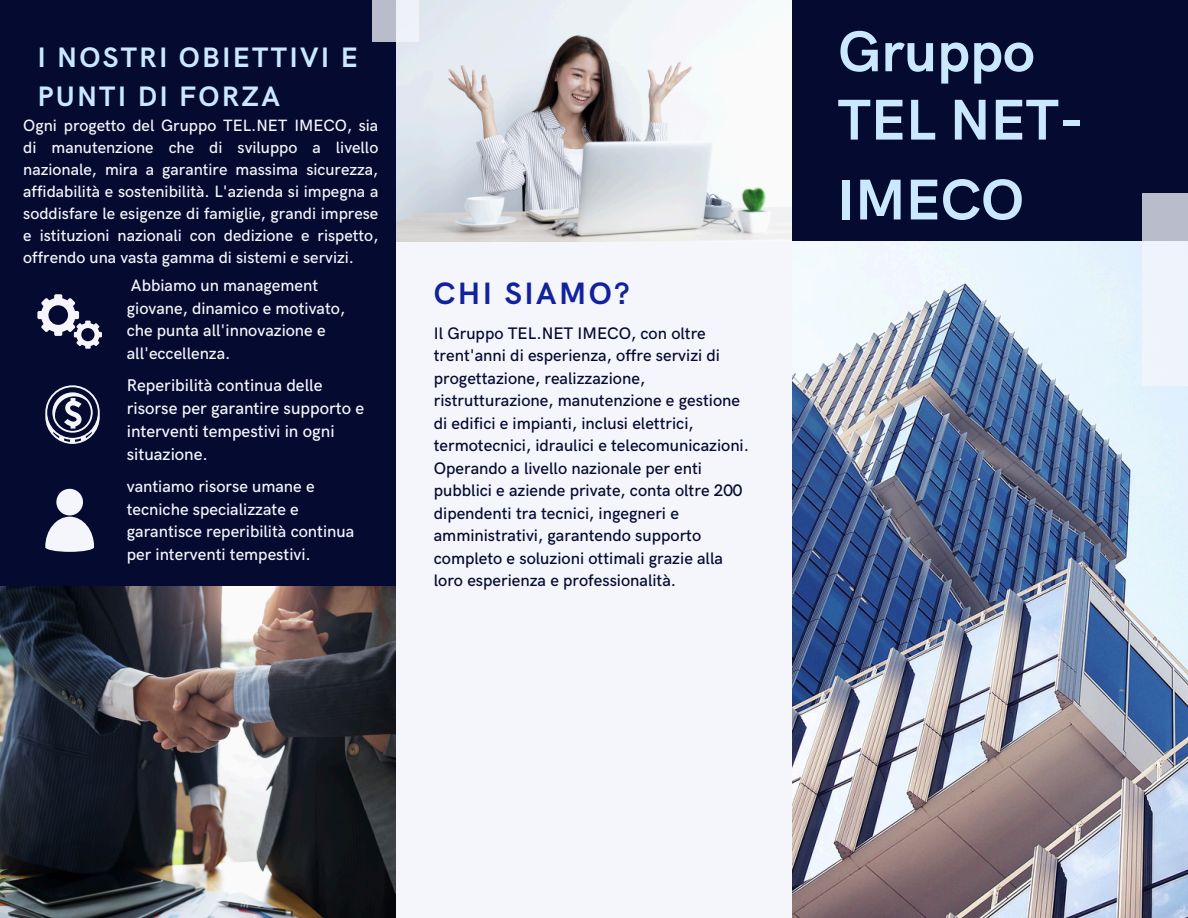
<style>
.page{position:relative;width:1188px;height:918px;background:#050a30}
.page>*{position:absolute;margin:0;border:0;box-sizing:border-box;transform-origin:0 0}
.t1{font:700 57.6px/79.8px "HK Grotesk";color:#cae8ff}
.t2{font:700 31.05px "HK Grotesk";letter-spacing:.08em;color:#12229d}
.t3{font:700 28.2px/39.3px "HK Grotesk";letter-spacing:.08em;color:#cae8ff}
.t4{font:500 17.1px/23.1px "HK Grotesk";color:#f4f6fc}
.t5{font:500 16.8px/22.5px "HK Grotesk";color:#050a30}
.t6{font:500 16.65px/22.5px "HK Grotesk";color:#f4f6fc}
.t7{font:500 16.5px/22px "HK Grotesk";color:#f4f6fc;text-align:justify}
</style>
<div class="page">
<div style="left:396px;top:194px;width:396px;height:723px;background:#f4f6fc"></div>
<img style="left:396px;top:0;width:396px;height:242px">
<img style="left:792px;top:242px;width:396px;height:676px">
<div style="left:54px;top:294px;width:8px;height:8px;background:#f4f6fc;border-radius:2px"></div>
<div style="left:37px;top:311px;width:9px;height:8px;background:#f4f6fc;border-radius:2px"></div>
<svg style="left:41px;top:298px;width:61px;height:50px"></svg>
<svg style="left:76px;top:323px;width:7px;height:7px"></svg>
<svg style="left:45px;top:385px;width:54px;height:59px"></svg>
<svg style="left:45px;top:489px;width:49px;height:63px"></svg>
<img style="left:0;top:587px;width:396px;height:331px">
<svg style="left:1142px;top:194px;width:46px;height:192px;background:#e1e6ef"></svg>
<svg style="left:373px;top:0;width:46px;height:42px;background:#d3d6e0"></svg>
<p class="t3" style="left:37px;top:39px;width:322px">I NOSTRI OBIETTIVI E<br>PUNTI DI FORZA</p>
<p class="t7" style="left:23px;top:115px;width:357px">Ogni progetto del Gruppo TEL.NET IMECO, sia di manutenzione che di sviluppo a livello nazionale, mira a garantire massima sicurezza, affidabilità e sostenibilità. L'azienda si impegna a soddisfare le esigenze di famiglie, grandi imprese e istituzioni nazionali con dedizione e rispetto, offrendo una vasta gamma di sistemi e servizi.</p>
<p class="t6" style="left:127px;top:275px;width:220px">Abbiamo un management giovane, dinamico e motivato, che punta all'innovazione e all'eccellenza.</p>
<p class="t4" style="left:127px;top:374px;width:239px">Reperibilità continua delle risorse per garantire supporto e interventi tempestivi in ogni situazione.</p>
<p class="t6" style="left:127px;top:476px;width:229px">vantiamo risorse umane e tecniche specializzate e garantisce reperibilità continua per interventi tempestivi.</p>
<p class="t2" style="left:434px;top:276px;width:197px">CHI SIAMO?</p>
<h3 class="t5" style="left:434px;top:322px;width:317px">Il Gruppo TEL.NET IMECO, con oltre trent'anni di esperienza, offre servizi di progettazione, realizzazione, ristrutturazione, manutenzione e gestione di edifici e impianti, inclusi elettrici, termotecnici, idraulici e telecomunicazioni.<br>Operando a livello nazionale per enti pubblici e aziende private, conta oltre 200 dipendenti tra tecnici, ingegneri e amministrativi, garantendo supporto completo e soluzioni ottimali grazie alla loro esperienza e professionalità.</h3>
<p class="t1" style="left:838px;top:14px;width:198px">Gruppo</p>
<h3 class="t1" style="left:838px;top:82px;width:247px">TEL NET-<br>IMECO</h3>
</div>
